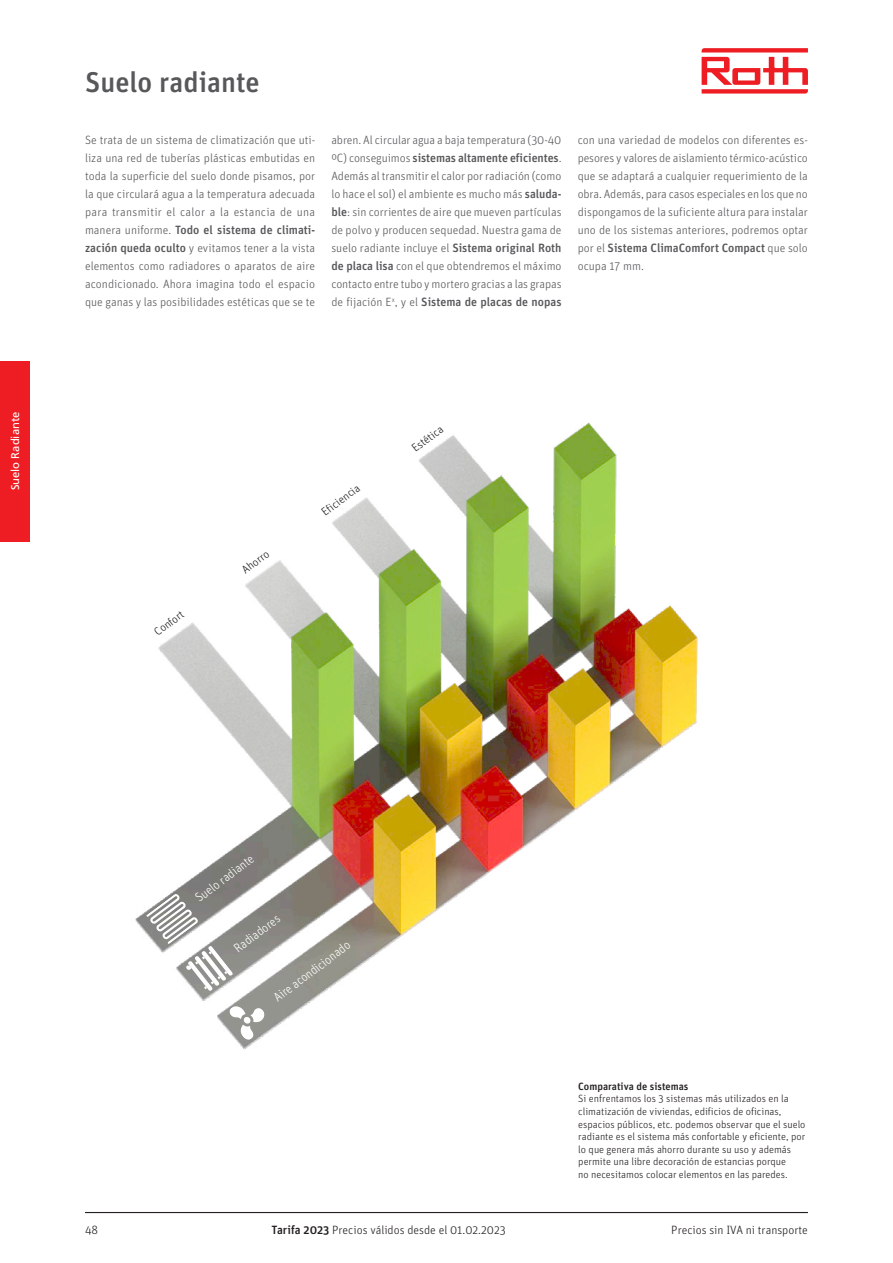
<style>
.page{position:relative;width:893px;height:1263px;background:#fff}
.page>*{position:absolute;margin:0;border:0;box-sizing:border-box;transform-origin:0 0}
.t1{font:500 28.5px "Unit OT";color:#57585a}
.t2{font:300 12.9px "Unit OT";color:#fff;scale:.92 1}
.t3{font:300 12px/18px "Unit OT";color:#57585a;text-align:justify}
.t4{font:300 12px "Unit OT";color:#231f20}
.t5{font:300 11.4px "Unit OT";color:#231f20}
.t6{font:11.25px "Frutiger LT Std";color:#fff}
.t7{font:300 10.5px/12.6px "Unit OT";color:#231f20}
.t8{font:500 10.5px "Unit OT";color:#231f20}
.s1{font-weight:500}
</style>
<div class="page">
<img style="left:135px;top:422px;width:563px;height:627px">
<svg style="left:146px;top:893px;width:88px;height:99px"></svg>
<svg style="left:227px;top:1002px;width:41px;height:40px"></svg>
<svg style="left:702px;top:48px;width:106px;height:46px"></svg>
<hr style="left:85px;top:1212px;width:723px;height:1px;background:#231f20">
<div style="left:0;top:361px;width:30px;height:180px;background:#ee1d23"></div>
<p class="t6" style="left:9px;top:490px;width:80px;rotate:-90deg">Suelo Radiante</p>
<h1 class="t1" style="left:85px;top:64px;width:176px">Suelo radiante</h1>
<p class="t3" style="left:85px;top:131px;width:232px">Se trata de un sistema de climatización que uti&shy;liza una red de tuberías plásticas embutidas en toda la superficie del suelo donde pisamos, por la que circulará agua a la temperatura adecuada para transmitir el calor a la estancia de una manera uniforme. <span class="s1">Todo el sistema de climati&shy;zación queda oculto</span> y evitamos tener a la vista elementos como radiadores o aparatos de aire acondicionado. Ahora imagina todo el espacio que ganas y las posibilidades estéticas que se te</p>
<p class="t3" style="left:331px;top:131px;width:232px">abren. Al circular agua a baja temperatura (30-40 ºC) conseguimos <span class="s1">sistemas altamente eficientes</span>.<br>Además al transmitir el calor por radiación (como lo hace el sol) el ambiente es mucho más <span class="s1">saluda&shy;ble</span>: sin corrientes de aire que mueven partículas de polvo y producen sequedad. Nuestra gama de suelo radiante incluye el <span class="s1">Sistema original Roth de placa lisa</span> con el que obtendremos el máximo contacto entre tubo y mortero gracias a las grapas de fijación E<sup>x</sup>, y el <span class="s1">Sistema de placas de nopas</span></p>
<p class="t3" style="left:578px;top:131px;width:232px">con una variedad de modelos con diferentes es&shy;pesores y valores de aislamiento térmico-acústico que se adaptará a cualquier requerimiento de la obra. Además, para casos especiales en los que no dispongamos de la suficiente altura para instalar uno de los sistemas anteriores, podremos optar por el <span class="s1">Sistema ClimaComfort Compact</span> que solo ocupa 17 mm.</p>
<p class="t5" style="left:152px;top:628px;width:35px;rotate:-37deg">Confort</p>
<p class="t5" style="left:239px;top:565px;width:33px;rotate:-37deg">Ahorro</p>
<p class="t5" style="left:319px;top:508px;width:46px;rotate:-37deg">Eficiencia</p>
<p class="t5" style="left:409px;top:444px;width:38px;rotate:-37deg">Estética</p>
<p class="t2" style="left:192px;top:893px;width:77px;rotate:-37deg">Suelo radiante</p>
<p class="t2" style="left:231px;top:943px;width:60px;rotate:-37deg">Radiadores</p>
<p class="t2" style="left:271px;top:992px;width:101px;rotate:-37deg">Aire acondicionado</p>
<p class="t8" style="left:578px;top:1079px;width:112px">Comparativa de sistemas</p>
<p class="t7" style="left:578px;top:1092px;width:229px">Si enfrentamos los 3 sistemas más utilizados en la climatización de viviendas, edificios de oficinas, espacios públicos, etc. podemos observar que el suelo radiante es el sistema más confortable y eficiente, por lo que genera más ahorro durante su uso y además permite una libre decoración de estancias porque<br>no necesitamos colocar elementos en las paredes.</p>
<p class="t4" style="left:85px;top:1223px;width:15px">48</p>
<p class="t4" style="left:272px;top:1223px;width:236px"><span class="s1">Tarifa 2023</span> Precios válidos desde el 01.02.2023</p>
<p class="t4" style="left:671px;top:1223px;width:138px">Precios sin IVA ni transporte</p>
</div>
